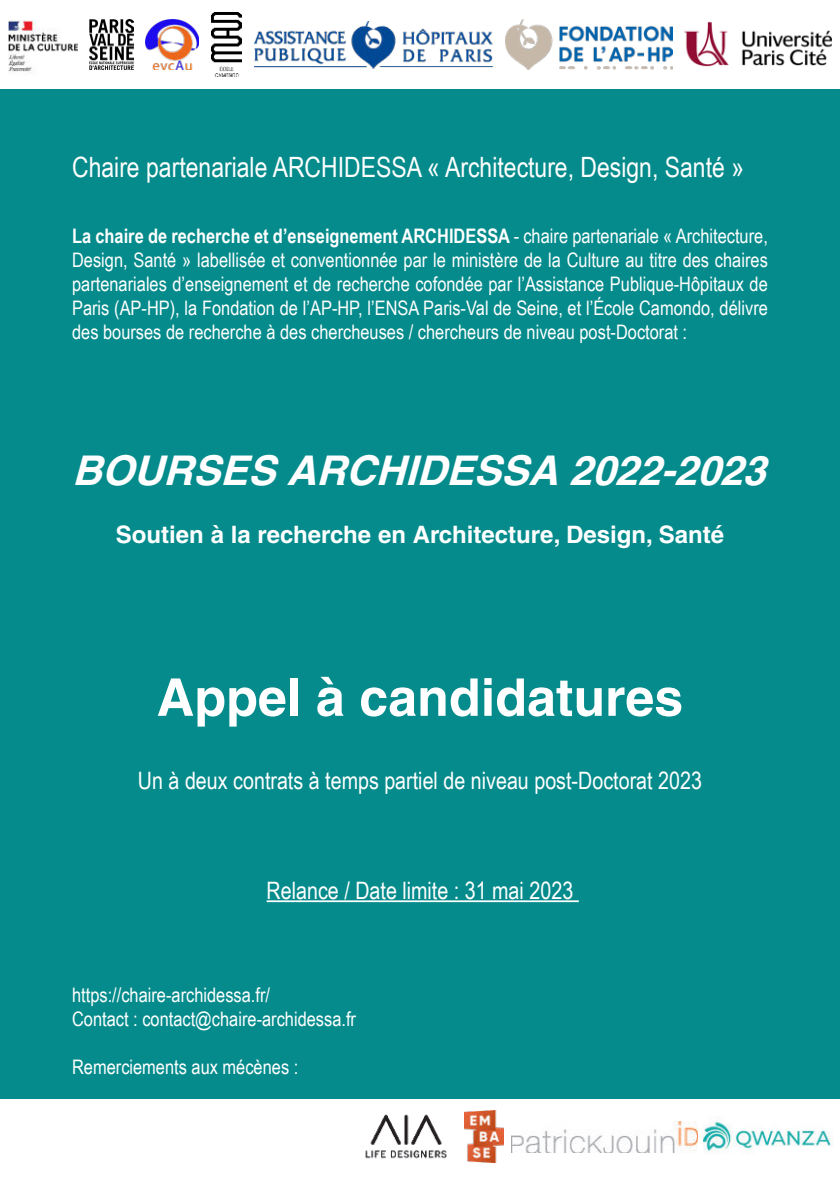
<style>
.page{position:relative;width:840px;height:1191px;background:#fff}
.page>*{position:absolute;margin:0;border:0;box-sizing:border-box;transform-origin:0 0}
.t1{font:700 52px "Helvetica";color:#fff}
.t2{font:italic 700 41px "Helvetica";color:#fff}
.t3{font:28px "Arial Narrow";color:#fff}
.t4{font:24px "Arial Narrow";color:#fff}
.t5{font:700 24px "Helvetica";color:#fff}
.t6{font:20px/24px "Arial Narrow";color:#fff;text-align:justify}
.s1{font-weight:700}
</style>
<div class="page">
<div style="left:0;top:89px;width:839px;height:1009px;background:#058b8c"></div>
<hr style="left:266px;top:900px;width:312px;height:2px;background:#fff">
<img style="left:365px;top:1114px;width:82px;height:45px">
<img style="left:703px;top:1116px;width:129px;height:38px">
<img style="left:511px;top:1121px;width:185px;height:31px">
<img style="left:464px;top:1110px;width:39px;height:52px">
<img style="left:9px;top:20px;width:68px;height:54px">
<img style="left:90px;top:20px;width:43px;height:49px">
<img style="left:145px;top:20px;width:53px;height:50px">
<img style="left:211px;top:13px;width:30px;height:63px">
<img style="left:254px;top:21px;width:238px;height:47px">
<img style="left:505px;top:19px;width:166px;height:50px">
<img style="left:684px;top:21px;width:146px;height:46px">
<h3 class="t3" style="left:72px;top:156px;width:673px">Chaire partenariale ARCHIDESSA « Architecture, Design, Santé »</h3>
<p class="t6" style="left:72px;top:225px;width:697px"><span class="s1">La chaire de recherche et d’enseignement ARCHIDESSA</span> - chaire partenariale « Architecture, Design, Santé » labellisée et conventionnée par le ministère de la Culture au titre des chaires partenariales d’enseignement et de recherche cofondée par l’Assistance Publique-Hôpitaux de Paris (AP-HP), la Fondation de l’AP-HP, l’ENSA Paris-Val de Seine, et l’École Camondo, délivre des bourses de recherche à des chercheuses / chercheurs de niveau post-Doctorat :</p>
<h2 class="t2" style="left:72px;top:454px;width:705px">BOURSES ARCHIDESSA 2022-2023</h2>
<p class="t5" style="left:116px;top:525px;width:609px">Soutien à la recherche en Architecture, Design, Santé</p>
<h1 class="t1" style="left:157px;top:677px;width:527px">Appel à candidatures</h1>
<p class="t4" style="left:138px;top:771px;width:565px">Un à deux contrats à temps partiel de niveau post-Doctorat 2023</p>
<p class="t4" style="left:266px;top:881px;width:308px">Relance / Date limite : 31 mai 2023</p>
<p class="t6" style="left:72px;top:984px;width:285px">https://chaire-archidessa.fr/<br>Contact : contact@chaire-archidessa.fr</p>
<p class="t6" style="left:72px;top:1056px;width:228px">Remerciements aux mécènes :</p>
</div>
